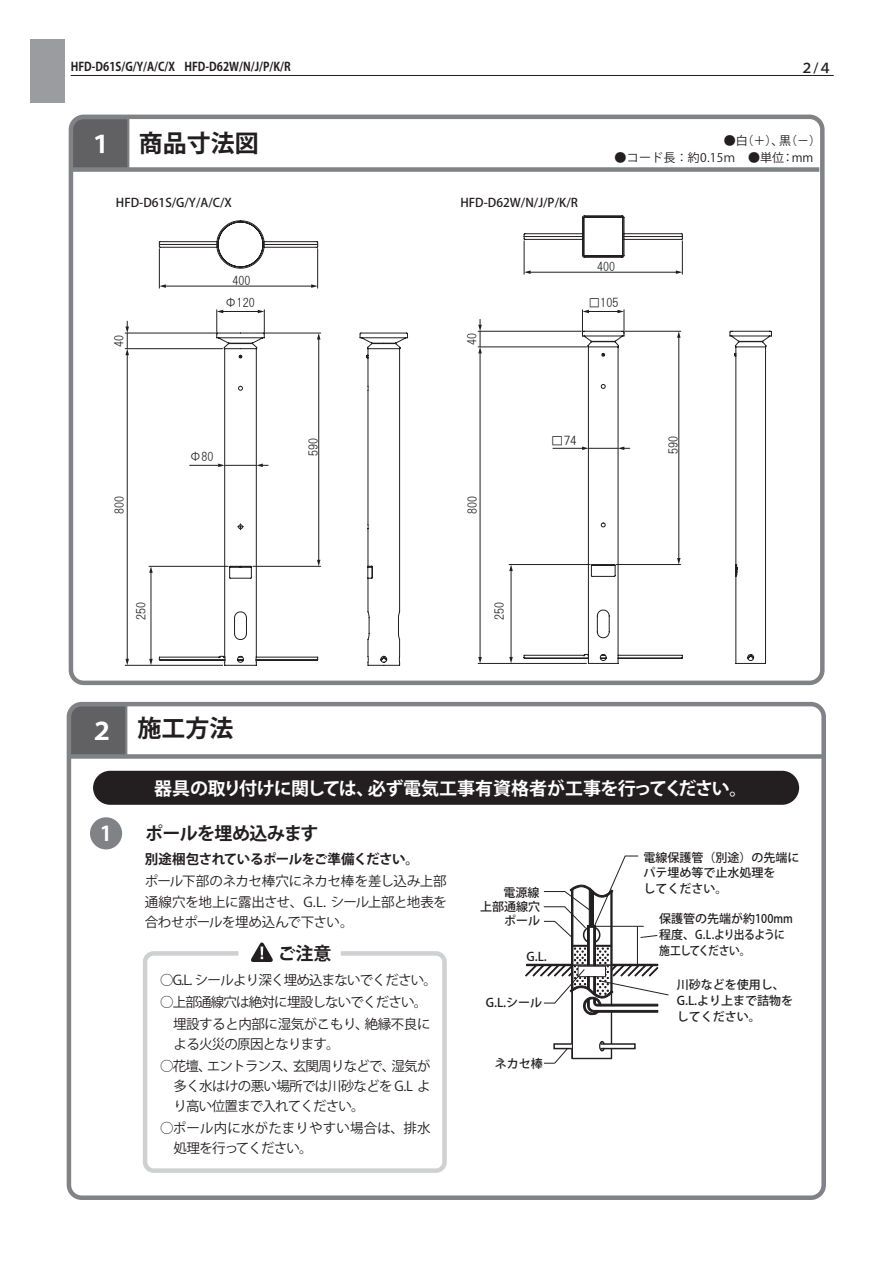
<style>
.page{position:relative;width:893px;height:1263px;background:#fff}
.page>*{position:absolute;margin:0;border:0;box-sizing:border-box;transform-origin:0 0}
.t1{font:700 24px "Koz Go Pro";color:#231f20}
.t2{font:700 20.25px "Koz Go Pro";color:#fff}
.t3{font:700 18px "Koz Go Pro";letter-spacing:-.02em;color:#fff}
.t4{font:700 18px "Koz Go Pro";letter-spacing:-.03em;color:#231f20}
.t5{font:13.5px/20.2px "Koz Go Pro";letter-spacing:-.06em;color:#231f20;text-align:justify}
.t6{font:13.5px/20.2px "Koz Go Pro";letter-spacing:.01em;color:#231f20}
.t7{font:700 13.5px "Koz Go Pro";letter-spacing:-.035em;color:#231f20}
.t8{font:500 13.5px "Koz Go Pro";color:#231f20}
.t9{font:500 12px/15.6px "Koz Go Pro";color:#231f20}
.t10{font:12px "HG Gothic M";color:#231f20}
.t11{font:700 12px "Koz Go Pro";color:#231f20;scale:.9 1}
.t12{font:12px "Koz Go Pro";letter-spacing:.02em;color:#231f20}
.t13{font:12px "HG Gothic M";color:#231f20;scale:1.09 1}
.s1{color:#fff}
</style>
<div class="page">
<div style="left:30px;top:39px;width:34px;height:64px;background:#9a9c9f"></div>
<hr style="left:71px;top:75px;width:763px;height:1px;background:#231f20">
<div style="left:74px;top:120px;width:56px;height:47px;background:#616164"></div>
<div style="left:69px;top:115px;width:756px;height:570px;border:4px solid #808285;border-radius:13px"></div>
<div style="left:71px;top:167px;width:748px;height:5px;background:#808285"></div>
<div style="left:72px;top:707px;width:56px;height:47px;background:#616164"></div>
<div style="left:67px;top:702px;width:759px;height:498px;border:4px solid #808285;border-radius:13px"></div>
<div style="left:69px;top:754px;width:755px;height:5px;background:#808285"></div>
<svg style="left:251px;top:942px;width:22px;height:20px"></svg>
<div style="left:143px;top:951px;width:304px;height:222px;border:4px solid #cfd0d2;border-radius:9px"></div>
<div style="left:90px;top:817px;width:32px;height:32px;background:#808285;border-radius:50%"></div>
<div style="left:93px;top:771px;width:706px;height:34px;background:#231f20;border-radius:17px"></div>
<svg style="left:525px;top:856px;width:144px;height:208px"></svg>
<div style="left:599px;top:1041px;width:6px;height:10px;border:2px solid #231f20;border-radius:50%"></div>
<svg style="left:600px;top:1043px;width:36px;height:6px"></svg>
<svg style="left:553px;top:1043px;width:20px;height:6px"></svg>
<hr style="left:165px;top:286px;width:147px;height:1px;background:#231f20">
<svg style="left:160px;top:284px;width:6px;height:4px"></svg>
<svg style="left:311px;top:284px;width:6px;height:4px"></svg>
<hr style="left:317px;top:249px;width:1px;height:39px;background:#231f20">
<hr style="left:159px;top:249px;width:1px;height:39px;background:#231f20">
<hr style="left:125px;top:333px;width:91px;height:1px;background:#231f20">
<hr style="left:151px;top:572px;width:1px;height:88px;background:#231f20">
<svg style="left:149px;top:659px;width:4px;height:6px"></svg>
<svg style="left:149px;top:567px;width:4px;height:6px"></svg>
<hr style="left:149px;top:566px;width:79px;height:1px;background:#231f20">
<hr style="left:318px;top:338px;width:1px;height:223px;background:#231f20">
<hr style="left:253px;top:566px;width:68px;height:1px;background:#231f20">
<hr style="left:265px;top:333px;width:56px;height:1px;background:#231f20">
<hr style="left:127px;top:354px;width:1px;height:306px;background:#231f20">
<svg style="left:125px;top:321px;width:4px;height:34px"></svg>
<svg style="left:125px;top:659px;width:4px;height:6px"></svg>
<hr style="left:125px;top:665px;width:98px;height:1px;background:#231f20">
<hr style="left:125px;top:348px;width:98px;height:1px;background:#231f20">
<svg style="left:159px;top:333px;width:159px;height:333px"></svg>
<svg style="left:159px;top:220px;width:159px;height:49px"></svg>
<svg style="left:359px;top:332px;width:49px;height:334px"></svg>
<hr style="left:588px;top:311px;width:31px;height:1px;background:#231f20">
<svg style="left:582px;top:309px;width:7px;height:22px"></svg>
<svg style="left:617px;top:309px;width:8px;height:22px"></svg>
<hr style="left:222px;top:311px;width:37px;height:1px;background:#231f20">
<svg style="left:216px;top:309px;width:7px;height:25px"></svg>
<svg style="left:258px;top:309px;width:7px;height:25px"></svg>
<hr style="left:529px;top:272px;width:148px;height:1px;background:#231f20">
<svg style="left:525px;top:270px;width:6px;height:4px"></svg>
<svg style="left:676px;top:270px;width:6px;height:4px"></svg>
<hr style="left:682px;top:241px;width:1px;height:33px;background:#231f20">
<hr style="left:524px;top:241px;width:1px;height:33px;background:#231f20">
<hr style="left:478px;top:331px;width:103px;height:1px;background:#231f20">
<hr style="left:480px;top:352px;width:1px;height:306px;background:#231f20">
<svg style="left:478px;top:657px;width:4px;height:6px"></svg>
<svg style="left:478px;top:319px;width:4px;height:34px"></svg>
<hr style="left:478px;top:347px;width:109px;height:1px;background:#231f20">
<hr style="left:478px;top:663px;width:108px;height:1px;background:#231f20">
<hr style="left:511px;top:570px;width:1px;height:88px;background:#231f20">
<svg style="left:509px;top:565px;width:4px;height:6px"></svg>
<svg style="left:509px;top:657px;width:4px;height:6px"></svg>
<hr style="left:509px;top:564px;width:81px;height:1px;background:#231f20">
<svg style="left:524px;top:331px;width:159px;height:333px"></svg>
<svg style="left:524px;top:215px;width:159px;height:43px"></svg>
<svg style="left:729px;top:330px;width:43px;height:334px"></svg>
<p class="t11" style="left:71px;top:59px;width:246px">HFD-D61S/G/Y/A/C/X HFD-D62W/N/J/P/K/R</p>
<p class="t8" style="left:800px;top:59px;width:33px">２/４</p>
<h1 class="t1" style="left:89px;top:127px;width:171px"><span class="s1">１</span> 商品寸法図</h1>
<p class="t9" style="left:116px;top:196px;width:117px">HFD-D61S/G/Y/A/C/X</p>
<p class="t9" style="left:461px;top:196px;width:119px">HFD-D62W/N/J/P/K/R</p>
<p class="t12" style="left:724px;top:132px;width:99px">●白（＋）、黒（－）</p>
<p class="t12" style="left:614px;top:150px;width:200px">●コード長：約0.15ｍ　●単位：mm</p>
<p class="t10" style="left:113px;top:347px;width:14px;rotate:-90deg">40</p>
<p class="t10" style="left:232px;top:275px;width:20px">400</p>
<p class="t10" style="left:225px;top:297px;width:32px">Φ120</p>
<p class="t10" style="left:466px;top:345px;width:14px;rotate:-90deg">40</p>
<p class="t10" style="left:597px;top:261px;width:20px">400</p>
<p class="t10" style="left:588px;top:297px;width:32px">□105</p>
<p class="t10" style="left:114px;top:514px;width:20px;rotate:-90deg">800</p>
<p class="t10" style="left:135px;top:620px;width:20px;rotate:-90deg">250</p>
<p class="t10" style="left:190px;top:451px;width:26px">Φ80</p>
<h1 class="t1" style="left:90px;top:713px;width:145px"><span class="s1">２</span> 施工方法</h1>
<p class="t10" style="left:307px;top:456px;width:20px;rotate:-90deg">590</p>
<p class="t10" style="left:466px;top:514px;width:20px;rotate:-90deg">800</p>
<p class="t10" style="left:494px;top:620px;width:20px;rotate:-90deg">250</p>
<p class="t13" style="left:551px;top:434px;width:25px">□74</p>
<p class="t10" style="left:667px;top:454px;width:20px;rotate:-90deg">590</p>
<h2 class="t2" style="left:100px;top:821px;width:13px">1</h2>
<h3 class="t3" style="left:154px;top:776px;width:595px">器具の取り付けに関しては、必ず電気工事有資格者が工事を行ってください。</h3>
<h3 class="t4" style="left:145px;top:822px;width:175px">ポールを埋め込みます</h3>
<p class="t7" style="left:145px;top:850px;width:276px">別途梱包されているポールをご準備ください。</p>
<p class="t5" style="left:145px;top:872px;width:304px">ポール下部のネカセ棒穴にネカセ棒を差し込み上部通線穴を地上に露出させ、G.L. シール上部と地表を合わせポールを埋め込んで下さい。</p>
<h3 class="t4" style="left:278px;top:941px;width:55px">ご注意</h3>
<p class="t5" style="left:160px;top:971px;width:278px">○G.L. シールより深く埋め込まないでください。</p>
<p class="t5" style="left:160px;top:992px;width:272px;line-height:21.8px">○上部通線穴は絶対に埋設しないでください。　埋設すると内部に湿気がこもり、絶縁不良に</p>
<p class="t5" style="left:174px;top:1034px;width:168px">よる火災の原因となります。</p>
<p class="t5" style="left:174px;top:1056px;width:258px;text-indent:-13px">○花壇、エントランス、玄関周りなどで、湿気が多く水はけの悪い場所では川砂などを G.L より高い位置まで入れてください。</p>
<p class="t6" style="left:174px;top:1118px;width:258px;text-indent:-14px">○ポール内に水がたまりやすい場合は、排水処理を行ってください。</p>
<p class="t9" style="left:503px;top:885px;width:37px">電源線</p>
<p class="t9" style="left:504px;top:913px;width:37px">ポール</p>
<p class="t9" style="left:480px;top:899px;width:61px">上部通線穴</p>
<p class="t9" style="left:526px;top:949px;width:22px">G.L.</p>
<p class="t9" style="left:486px;top:996px;width:58px">G.L.シール</p>
<p class="t9" style="left:495px;top:1056px;width:49px">ネカセ棒</p>
<p class="t9" style="left:643px;top:850px;width:158px">電線保護管（別途）の先端にパテ埋め等で止水処理を<br>してください。</p>
<p class="t9" style="left:659px;top:912px;width:135px">保護管の先端が約100mm程度、G.L.より出るように施工してください。</p>
<p class="t9" style="left:677px;top:978px;width:118px">川砂などを使用し、<br>G.L.より上まで詰物をしてください。</p>
</div>
